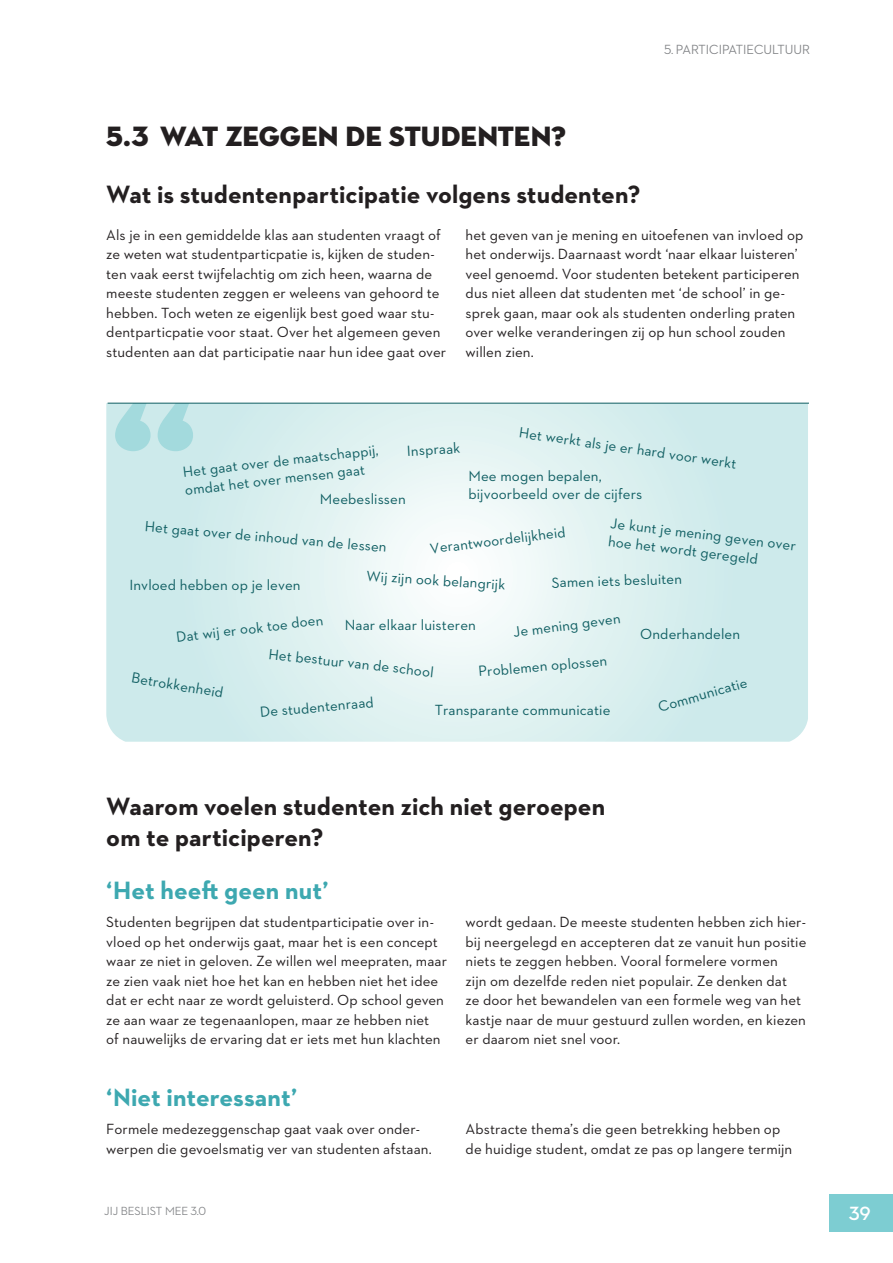
<style>
.page{position:relative;width:893px;height:1263px;background:#fff}
.page>*{position:absolute;margin:0;border:0;box-sizing:border-box;transform-origin:0 0}
.t1{font:28.5px "Neutra Disp Titling";letter-spacing:-.005em;color:#231f20}
.t2{font:700 25.5px/30.6px "Neutraface 2 Text";color:#231f20}
.t3{font:700 25.5px "Neutraface 2 Text";color:#3da8b0}
.t4{font:700 19.5px "Neutraface 2 Display";color:#fff}
.t5{font:15px/19.5px "Neutraface 2 Text";letter-spacing:.005em;color:#231f20}
.t6{font:15px/18px "Neutraface 2 Text";letter-spacing:.005em;color:#0f5e62}
.t7{font:500 13.5px "Neutraface 2 Display";color:#808285}
.t8{font:500 12px "Neutraface 2 Display";color:#808285}
</style>
<div class="page">
<div style="left:829px;top:1194px;width:64px;height:37px;background:#7dcdd2"></div>
<svg style="left:106px;top:403px;width:702px;height:339px;background:#dbefef"></svg>
<svg style="left:115px;top:404px;width:78px;height:47px;background:#b1dfe1"></svg>
<hr style="left:108px;top:403px;width:700px;height:1px;background:#0f5e62">
<p class="t7" style="left:664px;top:42px;width:147px">5. PARTICI PATI ECULTUUR</p>
<h1 class="t1" style="left:106px;top:118px;width:461px">5.3 WAT ZEGGEN DE STUDENTEN?</h1>
<h2 class="t2" style="left:106px;top:179px;width:536px">Wat is studentenparticipatie volgens studenten?</h2>
<p class="t5" style="left:106px;top:225px;width:341px">Als je in een gemiddelde klas aan studenten vraagt of ze weten wat studentparticpatie is, kijken de studen&shy;ten vaak eerst twijfelachtig om zich heen, waarna de meeste studenten zeggen er weleens van gehoord te hebben. Toch weten ze eigenlijk best goed waar stu&shy;dentparticpatie voor staat. Over het algemeen geven studenten aan dat participatie naar hun idee gaat over</p>
<p class="t5" style="left:466px;top:225px;width:339px">het geven van je mening en uitoefenen van invloed op het onderwijs. Daarnaast wordt ‘naar elkaar luisteren’ veel genoemd. Voor studenten betekent participeren dus niet alleen dat studenten met ‘de school’ in ge&shy;sprek gaan, maar ook als studenten onderling praten over welke veranderingen zij op hun school zouden willen zien.</p>
<p class="t6" style="left:520px;top:423px;width:221px;rotate:8deg">Het werkt als je er hard voor werkt</p>
<p class="t6" style="left:468px;top:467px;width:175px">Mee mogen bepalen, bijvoorbeeld over de cijfers</p>
<p class="t6" style="left:406px;top:441px;width:55px;rotate:-3deg">Inspraak</p>
<p class="t6" style="left:182px;top:464px;width:198px;rotate:-7deg">Het gaat over de maatschappij, omdat het over mensen gaat</p>
<p class="t6" style="left:320px;top:490px;width:87px">Meebeslissen</p>
<p class="t6" style="left:146px;top:517px;width:244px;rotate:5deg">Het gaat over de inhoud van de lessen</p>
<p class="t6" style="left:612px;top:513px;width:188px;rotate:7deg">Je kunt je mening geven over hoe het wordt geregeld</p>
<p class="t6" style="left:429px;top:539px;width:138px;rotate:-7deg">Verantwoordelijkheid</p>
<p class="t6" style="left:129px;top:576px;width:173px">Invloed hebben op je leven</p>
<p class="t6" style="left:175px;top:628px;width:149px;rotate:-7deg">Dat wij er ook toe doen</p>
<p class="t6" style="left:367px;top:566px;width:141px;rotate:4deg">Wij zijn ook belangrijk</p>
<p class="t6" style="left:551px;top:574px;width:132px;rotate:-2deg">Samen iets besluiten</p>
<p class="t6" style="left:345px;top:616px;width:133px">Naar elkaar luisteren</p>
<p class="t6" style="left:512px;top:624px;width:110px;rotate:-8deg">Je mening geven</p>
<p class="t6" style="left:640px;top:624px;width:101px">Onderhandelen</p>
<p class="t6" style="left:133px;top:668px;width:94px;rotate:10deg">Betrokkenheid</p>
<p class="t6" style="left:270px;top:645px;width:167px;rotate:6deg">Het bestuur van de school</p>
<p class="t6" style="left:478px;top:662px;width:131px;rotate:-5deg">Problemen oplossen</p>
<p class="t6" style="left:435px;top:701px;width:177px">Transparante communicatie</p>
<p class="t6" style="left:259px;top:703px;width:115px;rotate:-5deg">De studentenraad</p>
<p class="t6" style="left:656px;top:698px;width:93px;rotate:-16deg">Communicatie</p>
<h2 class="t2" style="left:106px;top:791px;width:500px">Waarom voelen studenten zich niet geroepen om te participeren?</h2>
<h2 class="t3" style="left:106px;top:874px;width:224px">‘Het heeft geen nut’</h2>
<p class="t5" style="left:106px;top:912px;width:342px">Studenten begrijpen dat studentparticipatie over in&shy;vloed op het onderwijs gaat, maar het is een concept waar ze niet in geloven. Ze willen wel meepraten, maar ze zien vaak niet hoe het kan en hebben niet het idee dat er echt naar ze wordt geluisterd. Op school geven ze aan waar ze tegenaanlopen, maar ze hebben niet<br>of nauwelijks de ervaring dat er iets met hun klachten</p>
<p class="t5" style="left:466px;top:912px;width:342px">wordt gedaan. De meeste studenten hebben zich hier&shy;bij neergelegd en accepteren dat ze vanuit hun positie niets te zeggen hebben. Vooral formelere vormen<br>zijn om dezelfde reden niet populair. Ze denken dat<br>ze door het bewandelen van een formele weg van het kastje naar de muur gestuurd zullen worden, en kiezen er daarom niet snel voor.</p>
<h2 class="t3" style="left:106px;top:1081px;width:193px">‘Niet interessant’</h2>
<p class="t5" style="left:106px;top:1119px;width:327px">Formele medezeggenschap gaat vaak over onder&shy;werpen die gevoelsmatig ver van studenten afstaan.</p>
<p class="t5" style="left:466px;top:1119px;width:328px">Abstracte thema’s die geen betrekking hebben op de huidige student, omdat ze pas op langere termijn</p>
<p class="t8" style="left:104px;top:1204px;width:103px">JIJ BESLIST MEE 3.0</p>
<h3 class="t4" style="left:849px;top:1202px;width:23px">39</h3>
</div>
